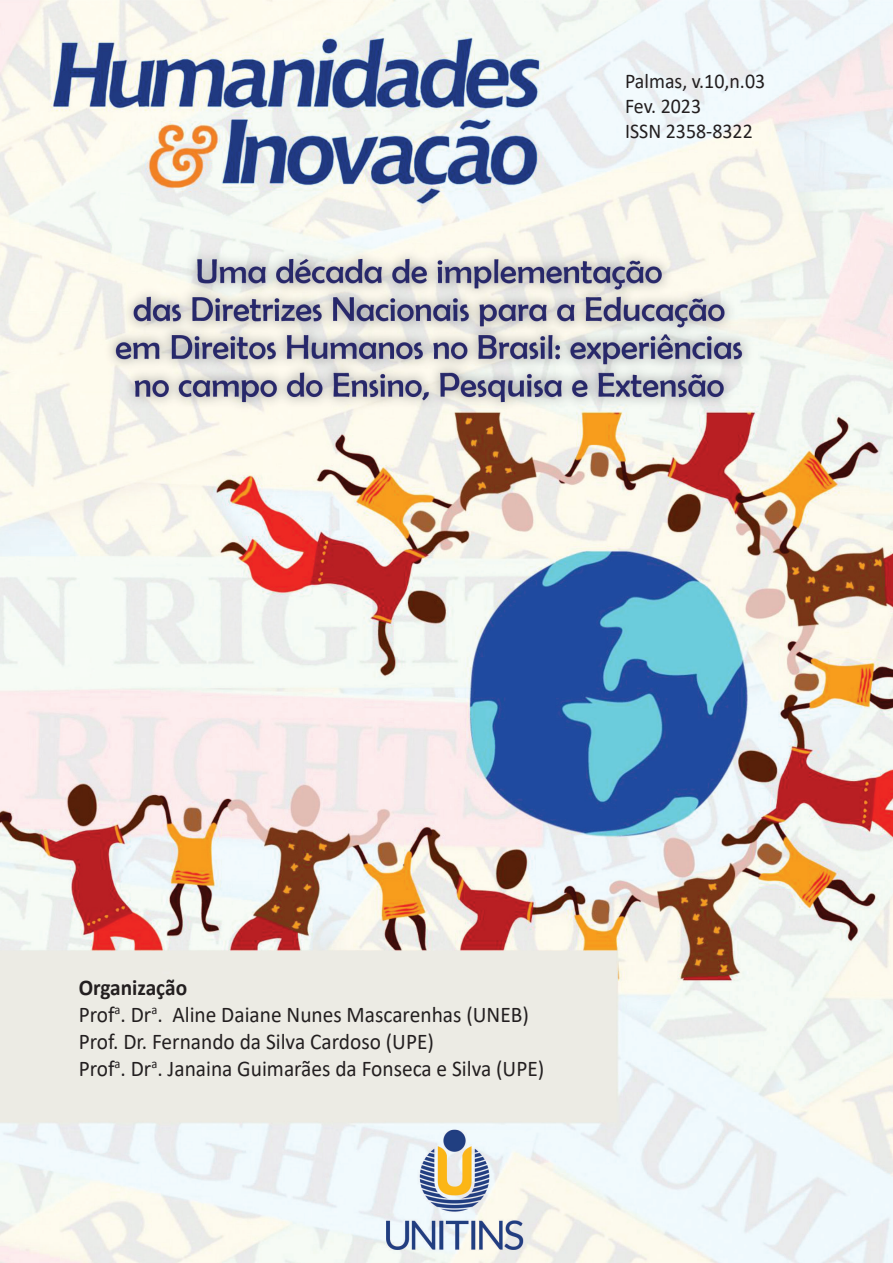
<style>
.page{position:relative;width:893px;height:1263px;background:#fff}
.page>*{position:absolute;margin:0;border:0;box-sizing:border-box;transform-origin:0 0}
.Texto{font:22.5px "Calibri";color:#231f20;scale:.95 1}
.Texto-2{font:700 22.5px "Calibri";color:#231f20;scale:.95 1}
.Texto-3{font:21px "Calibri";color:#231f20;scale:.95 1}
</style>
<div class="page">
<img style="left:0;top:0;width:893px;height:1263px">
<p class="Texto-3" style="left:625px;top:66px;width:149px">Palmas, v.10,n.03</p>
<p class="Texto-3" style="left:625px;top:92px;width:82px">Fev. 2023</p>
<p class="Texto-3" style="left:625px;top:117px;width:136px">ISSN 2358-8322</p>
<p class="Texto-2" style="left:79px;top:971px;width:116px">Organização</p>
<p class="Texto" style="left:79px;top:999px;width:475px">Prof<sup>a</sup>. Dr<sup>a</sup>. Aline Daiane Nunes Mascarenhas (UNEB)</p>
<p class="Texto" style="left:79px;top:1026px;width:376px">Prof. Dr. Fernando da Silva Cardoso (UPE)</p>
<p class="Texto" style="left:79px;top:1053px;width:492px">Prof<sup>a</sup>. Dr<sup>a</sup>. Janaina Guimarães da Fonseca e Silva (UPE)</p>
</div>
